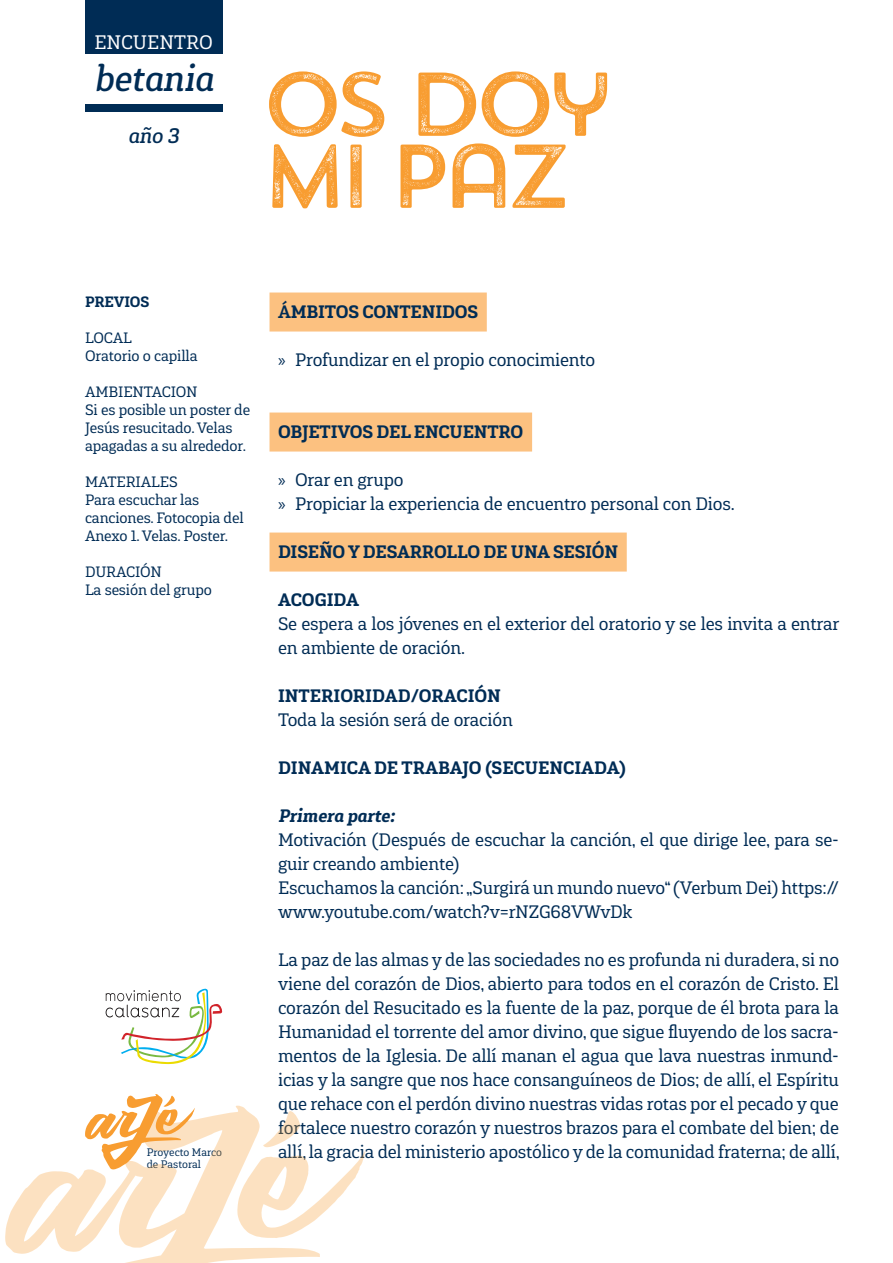
<style>
.page{position:relative;width:893px;height:1263px;background:#fff}
.page>*{position:absolute;margin:0;border:0;box-sizing:border-box;transform-origin:0 0}
.titulo{font:90px "Trend Rough Sans One";letter-spacing:-.14em;color:#f89d31}
.t1{font:italic 500 36px "Gaspo Slab";color:#002c55}
.t2{font:italic 500 21px "Gaspo Slab";color:#002c55}
.t3{font:19.5px "Gaspo Slab";color:#fff}
.t4{font:18px/24px "Gaspo Slab";letter-spacing:-.01em;color:#002c55}
.ladillo_especial{font:900 18px "Gaspo Slab";letter-spacing:-.01em;color:#002c55}
.ladillo{font:900 18px "Gaspo Slab";color:#002c55}
.ladillo2{font:italic 900 18px "Gaspo Slab";color:#002c55}
.nota_letaral{font:15px/18px "Gaspo Slab";letter-spacing:-.01em;color:#002c55}
.nota_letaral-2{font:900 15px "Gaspo Slab";letter-spacing:-.01em;color:#002c55}
.t5{font:10.8px "Gaspo Slab";color:#002c55}
.s1{font-weight:700}
.s2{font-family:"Myriad Pro"}
</style>
<div class="page">
<div style="left:270px;top:292px;width:217px;height:39px;background:#fcc180"></div>
<div style="left:270px;top:412px;width:262px;height:39px;background:#fcc180"></div>
<div style="left:270px;top:532px;width:357px;height:39px;background:#fcc180"></div>
<div style="left:85px;top:1px;width:137px;height:53px;background:#002c55"></div>
<div style="left:85px;top:104px;width:137px;height:8px;background:#002c55"></div>
<svg style="left:126px;top:1094px;width:49px;height:11px"></svg>
<svg style="left:5px;top:1105px;width:360px;height:158px"></svg>
<svg style="left:106px;top:988px;width:117px;height:76px"></svg>
<p class="t3" style="left:94px;top:30px;width:120px">ENCUENTRO</p>
<p class="t1" style="left:94px;top:55px;width:121px">betania</p>
<p class="t2" style="left:128px;top:122px;width:52px">año 3</p>
<p class="titulo" style="left:260px;top:47px;width:357px">OS DOY</p>
<p class="titulo" style="left:260px;top:119px;width:315px">MI PAZ</p>
<p class="nota_letaral-2" style="left:85px;top:292px;width:66px">PREVIOS</p>
<p class="nota_letaral" style="left:85px;top:329px;width:49px">LOCAL</p>
<p class="nota_letaral" style="left:85px;top:347px;width:114px">Oratorio o capilla</p>
<p class="nota_letaral" style="left:85px;top:383px;width:114px">AMBIENTACION</p>
<p class="nota_letaral" style="left:85px;top:401px;width:167px">Si es posible un poster de<br>Jesús resucitado. Velas apagadas a su alrededor.</p>
<p class="nota_letaral" style="left:85px;top:473px;width:94px">MATERIALES</p>
<p class="nota_letaral" style="left:85px;top:491px;width:160px">Para escuchar las canciones. Fotocopia del<br>Anexo 1. Velas. Poster.</p>
<p class="nota_letaral" style="left:85px;top:563px;width:78px">DURACIÓN</p>
<p class="nota_letaral" style="left:85px;top:581px;width:128px">La sesión del grupo</p>
<p class="t5" style="left:147px;top:1145px;width:77px">Proyecto Marco</p>
<p class="t5" style="left:147px;top:1157px;width:56px">de Pastoral</p>
<p class="ladillo_especial" style="left:278px;top:300px;width:202px"><span class="s1">Á</span>MBITOS CONTENIDOS</p>
<p class="t4" style="left:278px;top:348px;width:319px"><span class="s2">»</span> Profundizar en el propio conocimiento</p>
<p class="ladillo_especial" style="left:278px;top:420px;width:247px">OBJETIVOS DEL ENCUENTRO</p>
<p class="t4" style="left:278px;top:468px;width:127px"><span class="s2">»</span> Orar en grupo</p>
<p class="t4" style="left:278px;top:492px;width:458px"><span class="s2">»</span> Propiciar la experiencia de encuentro personal con Dios.</p>
<p class="ladillo_especial" style="left:278px;top:540px;width:342px">DISEÑO Y DESARROLLO DE UNA SESIÓN</p>
<p class="ladillo" style="left:278px;top:588px;width:83px">ACOGIDA</p>
<p class="t4" style="left:278px;top:612px;width:563px">Se espera a los jóvenes en el exterior del oratorio y se les invita a entrar en ambiente de oración.</p>
<p class="ladillo" style="left:278px;top:684px;width:224px">INTERIORIDAD/ORACIÓN</p>
<p class="t4" style="left:278px;top:708px;width:236px">Toda la sesión será de oración</p>
<p class="ladillo" style="left:278px;top:756px;width:349px">DINAMICA DE TRABAJO (SECUENCIADA)</p>
<p class="ladillo2" style="left:278px;top:804px;width:118px">Primera parte:</p>
<p class="t4" style="left:278px;top:828px;width:562px">Motivación (Después de escuchar la canción, el que dirige lee, para se&shy;guir creando ambiente)</p>
<p class="t4" style="left:278px;top:876px;width:562px">Escuchamos la canción: „Surgirá un mundo nuevo“ (Verbum Dei) https:// www.youtube.com/watch?v=rNZG68VWvDk</p>
<p class="t4" style="left:278px;top:948px;width:563px;text-align:justify">La paz de las almas y de las sociedades no es profunda ni duradera, si no viene del corazón de Dios, abierto para todos en el corazón de Cristo. El corazón del Resucitado es la fuente de la paz, porque de él brota para la Humanidad el torrente del amor divino, que sigue fluyendo de los sacra&shy;mentos de la Iglesia. De allí manan el agua que lava nuestras inmund&shy;icias y la sangre que nos hace consanguíneos de Dios; de allí, el Espíritu que rehace con el perdón divino nuestras vidas rotas por el pecado y que fortalece nuestro corazón y nuestros brazos para el combate del bien; de allí, la gracia del ministerio apostólico y de la comunidad fraterna; de allí,</p>
</div>
